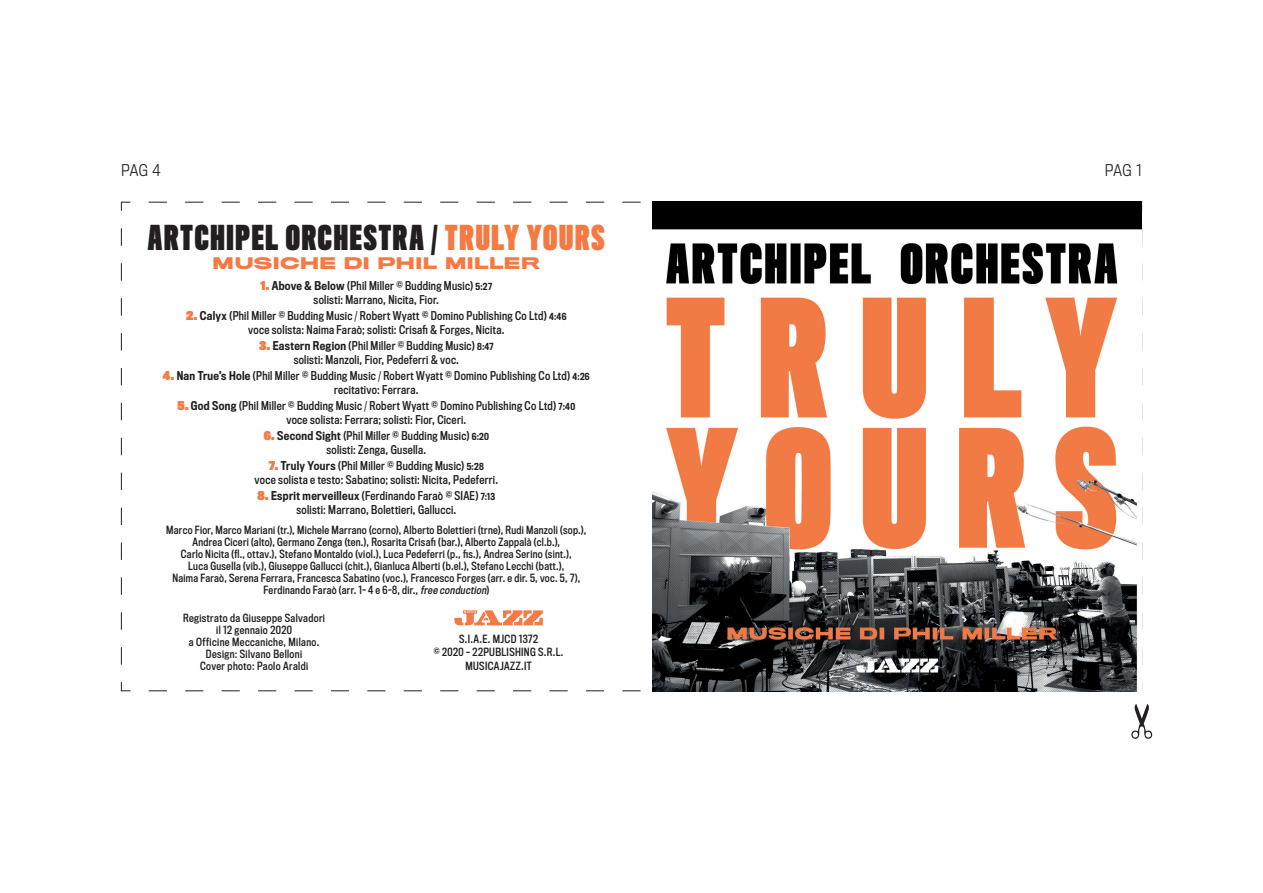
<style>
.page{position:relative;width:1263px;height:893px;background:#fff}
.page>*{position:absolute;margin:0;border:0;box-sizing:border-box;transform-origin:0 0}
.t1{font:700 31.5px "Titling Gothic FB Skyline";letter-spacing:.055em;color:#231f20}
.t2{font:700 15px "Titling Gothic FB Extended";letter-spacing:-.005em;color:#f47943}
.t3{font:300 15px "Titling Gothic FB Narrow";letter-spacing:.015em;color:#231f20}
.t4{font:11.25px/13.5px "Titling Gothic FB Cond Standard";letter-spacing:.025em;color:#231f20;text-align:center}
.t5{font:10.5px/12px "Titling Gothic FB Cond Standard";letter-spacing:.03em;color:#231f20;text-align:center}
.s1{color:#f47943}
.s2{font-family:"Titling Gothic FB Cond";font-weight:900;color:#f47943}
.s3{font-family:"Titling Gothic FB Cond";font-weight:500}
.s4{font-family:"Titling Gothic FB Cond";font-weight:500;font-size:9px}
.s5{font-style:italic}
</style>
<div class="page">
<svg style="left:149px;top:691px;width:974px;height:1px"></svg>
<svg style="left:1131px;top:704px;width:21px;height:35px"></svg>
<svg style="left:454px;top:610px;width:89px;height:15px"></svg>
<img style="left:653px;top:202px;width:489px;height:489px">
<h2 class="t3" style="left:121px;top:162px;width:41px">PAG 4</h2>
<h2 class="t3" style="left:1105px;top:162px;width:39px">PAG 1</h2>
<h1 class="t1" style="left:148px;top:219px;width:458px">ARTCHIPEL ORCHESTRA / <span class="s1">TRULY YOURS</span></h1>
<h2 class="t2" style="left:212px;top:255px;width:329px">MUSICHE DI PHIL MILLER</h2>
<p class="t4" style="left:261px;top:279px;width:233px"><span class="s2">1.</span> <span class="s3">Above &amp; Below</span> (Phil Miller © Budding Music) <span class="s4">5:27 </span>solisti: Marrano, Nicita, Fior.</p>
<p class="t4" style="left:186px;top:309px;width:382px"><span class="s2">2.</span> <span class="s3">Calyx</span> (Phil Miller © Budding Music / Robert Wyatt © Domino Publishing Co Ltd) <span class="s4">4:46 </span>voce solista: Naima Faraò; solisti: Crisafi &amp; Forges, Nicita.</p>
<p class="t4" style="left:259px;top:339px;width:236px"><span class="s2">3.</span> <span class="s3">Eastern Region</span> (Phil Miller © Budding Music) <span class="s4">8:47 </span>solisti: Manzoli, Fior, Pedeferri &amp; voc.</p>
<p class="t4" style="left:163px;top:369px;width:428px"><span class="s2">4.</span> <span class="s3">Nan True’s Hole</span> (Phil Miller © Budding Music / Robert Wyatt © Domino Publishing Co Ltd) <span class="s4">4:26 </span>recitativo: Ferrara.</p>
<p class="t4" style="left:177px;top:399px;width:399px"><span class="s2">5.</span> <span class="s3">God Song</span> (Phil Miller © Budding Music / Robert Wyatt © Domino Publishing Co Ltd) <span class="s4">7:40 </span>voce solista: Ferrara; solisti: Fior, Ciceri.</p>
<p class="t4" style="left:264px;top:429px;width:227px"><span class="s2">6.</span> <span class="s3">Second Sight</span> (Phil Miller © Budding Music) <span class="s4">6:20 </span>solisti: Zenga, Gusella.</p>
<p class="t4" style="left:255px;top:459px;width:245px"><span class="s2">7.</span> <span class="s3">Truly Yours</span> (Phil Miller © Budding Music) <span class="s4">5:28<br></span>voce solista e testo: Sabatino; solisti: Nicita, Pedeferri.</p>
<p class="t4" style="left:258px;top:489px;width:239px"><span class="s2">8.</span> <span class="s3">Esprit merveilleux</span> (Ferdinando Faraò © SIAE) <span class="s4">7:13 </span>solisti: Marrano, Bolettieri, Gallucci.</p>
<p class="t5" style="left:166px;top:524px;width:422px">Marco Fior, Marco Mariani (tr.), Michele Marrano (corno), Alberto Bolettieri (trne), Rudi Manzoli (sop.), Andrea Ciceri (alto), Germano Zenga (ten.), Rosarita Crisafi (bar.), Alberto Zappalà (cl.b.),<br>Carlo Nicita (fl., ottav.), Stefano Montaldo (viol.), Luca Pedeferri (p., fis.), Andrea Serino (sint.),<br>Luca Gusella (vib.), Giuseppe Gallucci (chit.), Gianluca Alberti (b.el.), Stefano Lecchi (batt.),<br>Naima Faraò, Serena Ferrara, Francesca Sabatino (voc.), Francesco Forges (arr. e dir. 5, voc. 5, 7), Ferdinando Faraò (arr. 1- 4 e 6-8, dir., <span class="s5">free conduction</span>)</p>
<p class="t5" style="left:183px;top:612px;width:143px">Registrato da Giuseppe Salvadori il 12 gennaio 2020<br>a Officine Meccaniche, Milano.<br>Design: Silvano Belloni<br>Cover photo: Paolo Araldi</p>
<p class="t5" style="left:434px;top:632px;width:131px;line-height:13.5px">S.I.A.E. MJCD 1372<br>© 2020 – 22PUBLISHING S.R.L.<br>MUSICAJAZZ.IT</p>
</div>
